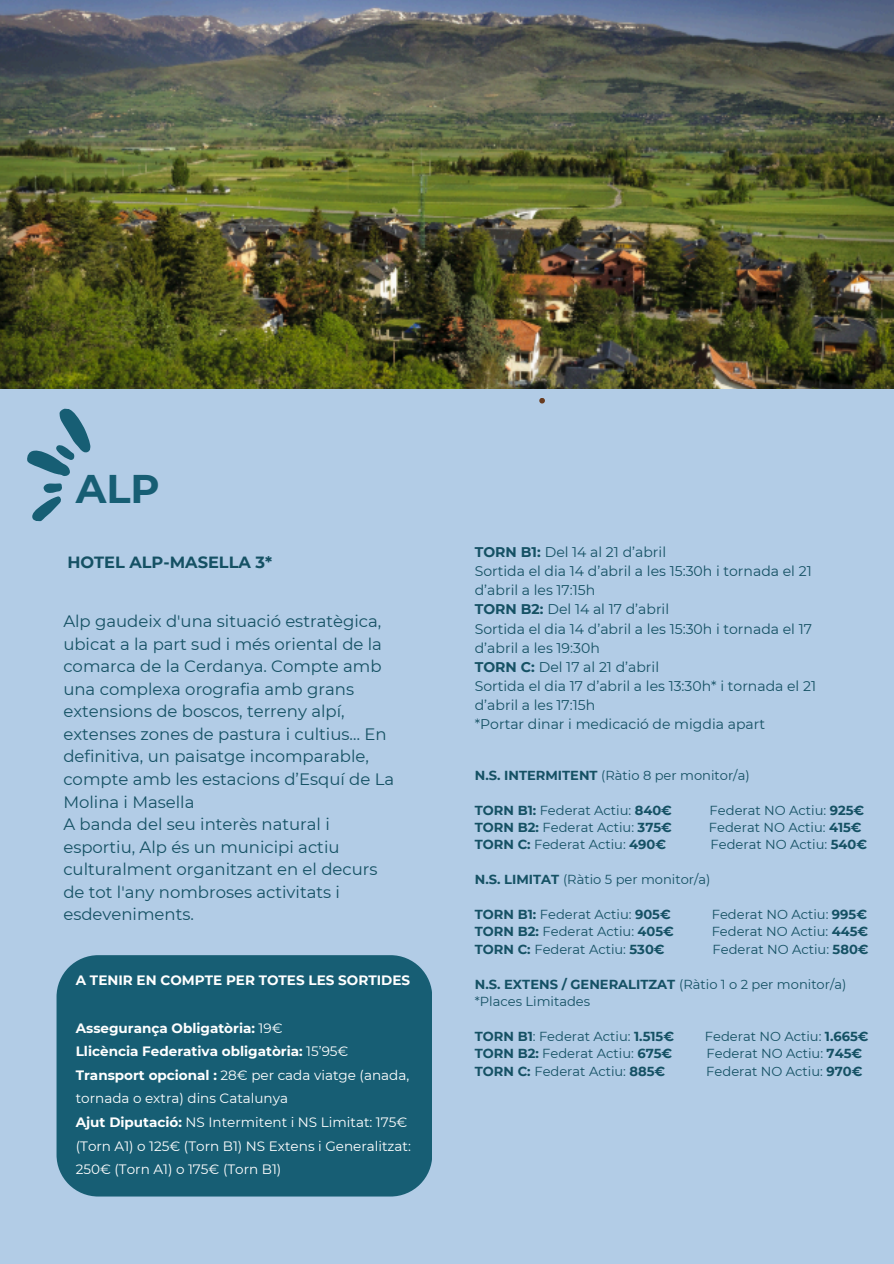
<style>
.page{position:relative;width:894px;height:1264px;background:#fff}
.page>*{position:absolute;margin:0;border:0;box-sizing:border-box;transform-origin:0 0}
.t1{font:700 39.9px "Montserrat";color:#175e74}
.t2{font:16.5px/22.5px "Montserrat";color:#155164}
.t3{font:700 16.2px "Montserrat";color:#155164}
.t4{font:13.95px/19.2px "Montserrat";color:#155164}
.t5{font:13.5px/23.7px "Montserrat";color:#fff}
.t6{font:700 13.5px "Montserrat";color:#fff}
.t7{font:13.05px/17.4px "Montserrat";color:#155164}
.s1{font-weight:400}
.s2{font-weight:700}
</style>
<div class="page">
<div style="left:0;top:0;width:893px;height:1263px;background:#b2cce6"></div>
<svg style="left:539px;top:398px;width:5px;height:5px"></svg>
<svg style="left:27px;top:408px;width:64px;height:114px"></svg>
<div style="left:56px;top:955px;width:376px;height:241px;background:#175e74"></div>
<img style="left:0;top:0;width:893px;height:388px">
<p class="t1" style="left:76px;top:464px;width:85px">ALP</p>
<p class="t3" style="left:67px;top:552px;width:206px">HOTEL ALP-MASELLA 3*</p>
<p class="t2" style="left:63px;top:610px;width:332px">Alp gaudeix d'una situació estratègica, ubicat a la part sud i més oriental de la comarca de la Cerdanya. Compte amb una complexa orografia amb grans extensions de boscos, terreny alpí, extenses zones de pastura i cultius… En definitiva, un paisatge incomparable, compte amb les estacions d’Esquí de La Molina i Masella<br>A banda del seu interès natural i esportiu, Alp és un municipi actiu culturalment organitzant en el decurs de tot l'any nombroses activitats i esdeveniments.</p>
<p class="t6" style="left:76px;top:972px;width:336px">A TENIR EN COMPTE PER TOTES LES SORTIDES</p>
<p class="t6" style="left:76px;top:1019px;width:208px">Assegurança Obligatòria: <span class="s1">19€</span></p>
<h1 class="t6" style="left:76px;top:1043px;width:274px">Llicència Federativa obligatòria: <span class="s1">15’95€</span></h1>
<h2 class="t5" style="left:76px;top:1063px;width:335px"><span class="s2">Transport opcional :</span> 28€ per cada viatge (anada, tornada o extra) dins Catalunya</h2>
<h3 class="t5" style="left:76px;top:1110px;width:336px"><span class="s2">Ajut Diputació:</span> NS Intermitent i NS Limitat: 175€ (Torn A1) o 125€ (Torn B1) NS Extens i Generalitzat:<br>250€ (Torn A1) o 175€ (Torn B1)</h3>
<p class="t4" style="left:474px;top:542px;width:193px"><span class="s2">TORN B1:</span> Del 14 al 21 d’abril</p>
<p class="t4" style="left:474px;top:561px;width:338px">Sortida el dia 14 d’abril a les 15:30h i tornada el 21 d’abril a les 17:15h</p>
<p class="t4" style="left:474px;top:600px;width:196px"><span class="s2">TORN B2:</span> Del 14 al 17 d’abril</p>
<p class="t4" style="left:474px;top:619px;width:338px">Sortida el dia 14 d’abril a les 15:30h i tornada el 17 d’abril a les 19:30h</p>
<p class="t4" style="left:474px;top:657px;width:186px"><span class="s2">TORN C:</span> Del 17 al 21 d’abril</p>
<p class="t4" style="left:474px;top:676px;width:343px">Sortida el dia 17 d’abril a les 13:30h* i tornada el 21 d’abril a les 17:15h</p>
<p class="t4" style="left:474px;top:714px;width:292px">*Portar dinar i medicació de migdia apart</p>
<p class="t7" style="left:474px;top:766px;width:276px"><span class="s2">N.S. INTERMITENT</span> (Ràtio 8 per monitor/a)</p>
<p class="t7" style="left:474px;top:801px;width:199px"><span class="s2">TORN B1:</span> Federat Actiu: <span class="s2">840€</span></p>
<p class="t7" style="left:709px;top:801px;width:156px">Federat NO Actiu: <span class="s2">925€</span></p>
<p class="t7" style="left:474px;top:818px;width:199px"><span class="s2">TORN B2:</span> Federat Actiu: <span class="s2">375€</span></p>
<p class="t7" style="left:708px;top:818px;width:154px">Federat NO Actiu: <span class="s2">415€</span></p>
<p class="t7" style="left:474px;top:836px;width:193px"><span class="s2">TORN C:</span> Federat Actiu: <span class="s2">490€</span></p>
<p class="t7" style="left:710px;top:836px;width:158px">Federat NO Actiu: <span class="s2">540€</span></p>
<p class="t7" style="left:474px;top:870px;width:237px"><span class="s2">N.S. LIMITAT</span> (Ràtio 5 per monitor/a)</p>
<p class="t7" style="left:474px;top:905px;width:197px"><span class="s2">TORN B1:</span> Federat Actiu: <span class="s2">905€</span></p>
<p class="t7" style="left:711px;top:905px;width:157px">Federat NO Actiu: <span class="s2">995€</span></p>
<p class="t7" style="left:474px;top:923px;width:201px"><span class="s2">TORN B2:</span> Federat Actiu: <span class="s2">405€</span></p>
<p class="t7" style="left:711px;top:923px;width:158px">Federat NO Actiu: <span class="s2">445€</span></p>
<p class="t7" style="left:474px;top:940px;width:191px"><span class="s2">TORN C:</span> Federat Actiu: <span class="s2">530€</span></p>
<p class="t7" style="left:712px;top:940px;width:157px">Federat NO Actiu: <span class="s2">580€</span></p>
<p class="t7" style="left:474px;top:975px;width:373px"><span class="s2">N.S. EXTENS / GENERALITZAT</span> (Ràtio 1 o 2 per monitor/a) *Places Limitades</p>
<p class="t7" style="left:474px;top:1027px;width:201px"><span class="s2">TORN B1</span>: Federat Actiu: <span class="s2">1.515€</span></p>
<p class="t7" style="left:704px;top:1027px;width:165px">Federat NO Actiu: <span class="s2">1.665€</span></p>
<p class="t7" style="left:474px;top:1044px;width:199px"><span class="s2">TORN B2:</span> Federat Actiu: <span class="s2">675€</span></p>
<p class="t7" style="left:706px;top:1044px;width:157px">Federat NO Actiu: <span class="s2">745€</span></p>
<p class="t7" style="left:474px;top:1062px;width:192px"><span class="s2">TORN C:</span> Federat Actiu: <span class="s2">885€</span></p>
<p class="t7" style="left:706px;top:1062px;width:157px">Federat NO Actiu: <span class="s2">970€</span></p>
</div>
